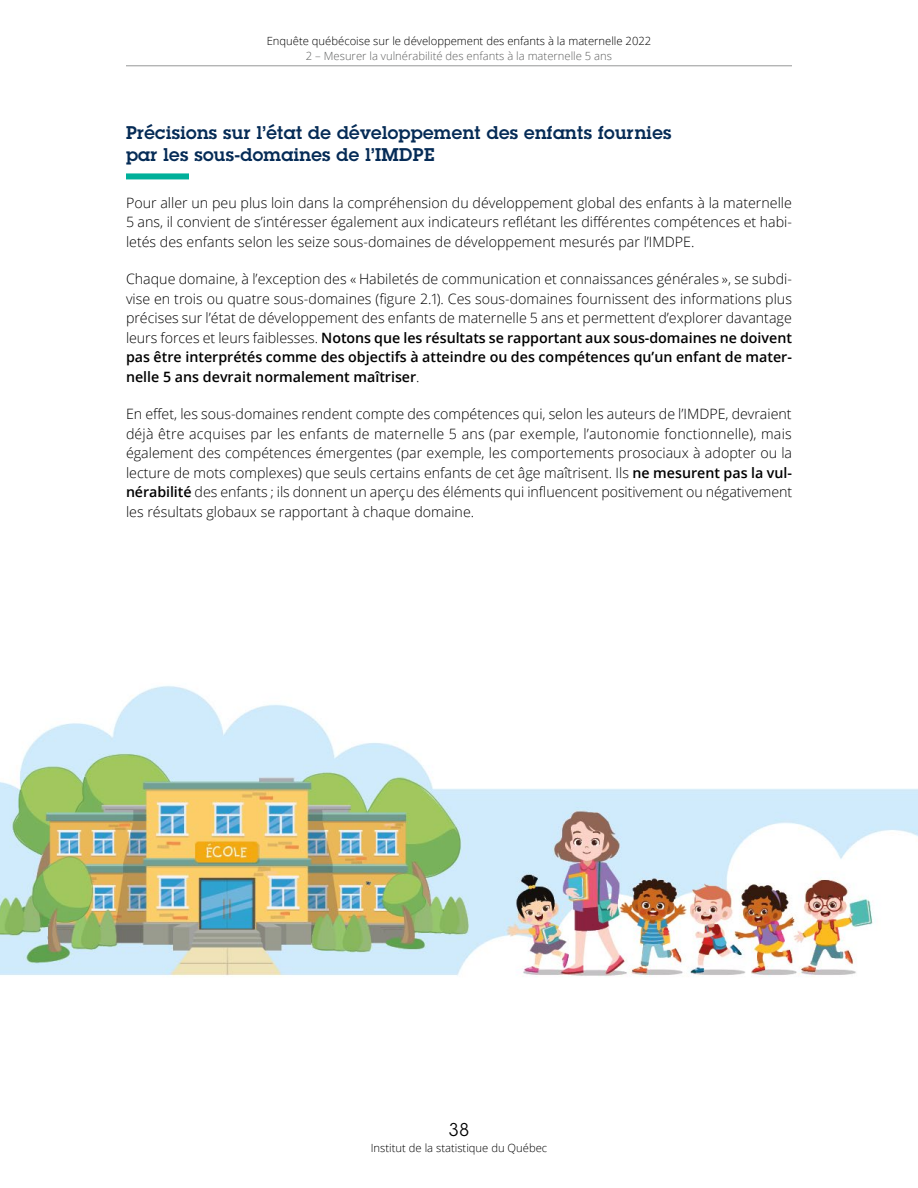
<style>
.page{position:relative;width:918px;height:1188px;background:#fff}
.page>*{position:absolute;margin:0;border:0;box-sizing:border-box;transform-origin:0 0}
.t1{font:600 18px/22.5px "Lubalin Graph Std";letter-spacing:.02em;color:#052b56}
.t2{font:18px "Lubalin Graph Std";color:#000}
.t3{font:300 14.25px/19.5px "Open Sans";color:#000;text-align:justify}
.t4{font:300 11.25px "Open Sans";color:#000}
.t5{font:300 11.25px "Open Sans";color:#5f6060}
.s1{font-weight:600}
</style>
<div class="page">
<hr style="left:126px;top:66px;width:666px;height:1px;background:#969798">
<div style="left:126px;top:173px;width:63px;height:6px;background:#00b09a"></div>
<img style="left:0;top:685px;width:918px;height:292px">
<p class="t4" style="left:267px;top:33px;width:386px">Enquête québécoise sur le développement des enfants à la maternelle 2022</p>
<p class="t5" style="left:306px;top:48px;width:308px">2 – Mesurer la vulnérabilité des enfants à la maternelle 5 ans</p>
<p class="t1" style="left:126px;top:121px;width:547px">Précisions sur l’état de développement des enfants fournies par les sous-domaines de l’IMDPE</p>
<p class="t3" style="left:126px;top:193px;width:668px">Pour aller un peu plus loin dans la compréhension du développement global des enfants à la maternelle 5 ans, il convient de s’intéresser également aux indicateurs reflétant les différentes compétences et habi&shy;letés des enfants selon les seize sous-domaines de développement mesurés par l’IMDPE.</p>
<p class="t3" style="left:126px;top:269px;width:668px">Chaque domaine, à l’exception des « Habiletés de communication et connaissances générales », se subdi&shy;vise en trois ou quatre sous-domaines (figure 2.1). Ces sous-domaines fournissent des informations plus précises sur l’état de développement des enfants de maternelle 5 ans et permettent d’explorer davantage leurs forces et leurs faiblesses. <span class="s1">Notons que les résultats se rapportant aux sous-domaines ne doivent pas être interprétés comme des objectifs à atteindre ou des compétences qu’un enfant de mater&shy;nelle 5 ans devrait normalement maîtriser</span>.</p>
<p class="t3" style="left:126px;top:404px;width:668px">En effet, les sous-domaines rendent compte des compétences qui, selon les auteurs de l’IMDPE, devraient déjà être acquises par les enfants de maternelle 5 ans (par exemple, l’autonomie fonctionnelle), mais également des compétences émergentes (par exemple, les comportements prosociaux à adopter ou la lecture de mots complexes) que seuls certains enfants de cet âge maîtrisent. Ils <span class="s1">ne mesurent pas la vul&shy;nérabilité</span> des enfants ; ils donnent un aperçu des éléments qui influencent positivement ou négativement les résultats globaux se rapportant à chaque domaine.</p>
<p class="t2" style="left:449px;top:1118px;width:22px">38</p>
<p class="t4" style="left:371px;top:1140px;width:178px">Institut de la statistique du Québec</p>
</div>
